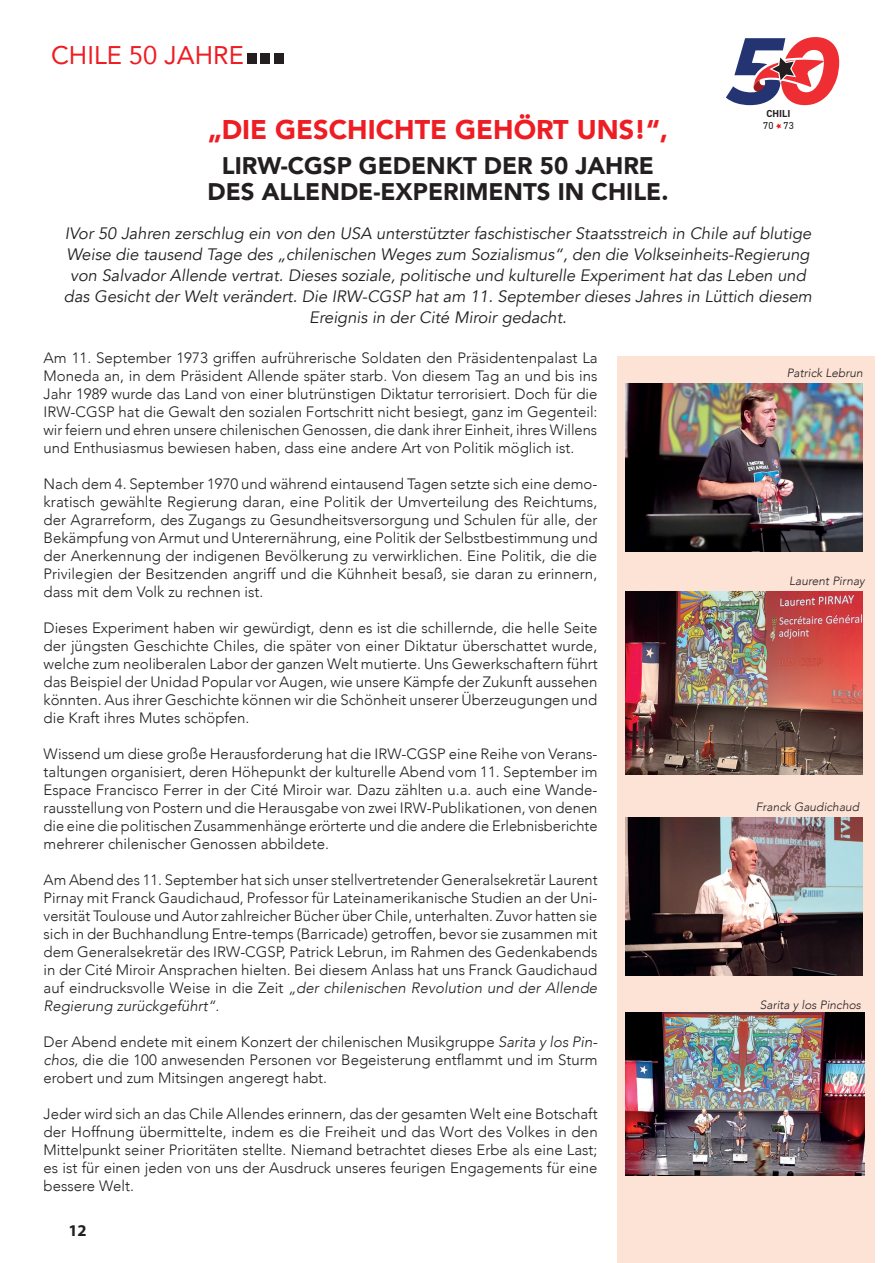
<style>
.page{position:relative;width:893px;height:1263px;background:#fff}
.page>*{position:absolute;margin:0;border:0;box-sizing:border-box;transform-origin:0 0}
.t1{font:900 27px "Avenir";color:#ee1d23}
.t2{font:25.5px "Avenir";color:#ee1d23}
.t3{font:900 24px/26px "Avenir";color:#231f20;text-align:center}
.t4{font:italic 16.5px/21px "Avenir";color:#231f20;text-align:center}
.t5{font:700 16.5px "Myriad Pro";color:#231f20}
.t6{font:300 15px/18px "Avenir";color:#231f20;text-align:justify}
.t7{font:italic 300 12px "Avenir";color:#231f20}
.t8{font:700 10.2px "DIN2014";color:#231f20}
.t9{font:10.2px "DIN2014";color:#231f20}
.s1{font-style:italic}
</style>
<div class="page">
<div style="left:617px;top:356px;width:257px;height:907px;background:#fde2d6"></div>
<div style="left:247px;top:54px;width:10px;height:10px;background:#231f20"></div>
<div style="left:260px;top:54px;width:10px;height:10px;background:#231f20"></div>
<div style="left:274px;top:54px;width:10px;height:10px;background:#231f20"></div>
<img style="left:625px;top:383px;width:238px;height:168px">
<img style="left:625px;top:818px;width:238px;height:157px">
<img style="left:625px;top:1012px;width:239px;height:163px">
<svg style="left:726px;top:37px;width:113px;height:68px"></svg>
<svg style="left:776px;top:123px;width:5px;height:6px"></svg>
<img style="left:625px;top:591px;width:238px;height:183px">
<h2 class="t2" style="left:51px;top:35px;width:194px">CHILE 50 JAHRE</h2>
<p class="t8" style="left:767px;top:107px;width:25px">CHILI</p>
<p class="t9" style="left:763px;top:119px;width:32px">70 73</p>
<h1 class="t1" style="left:208px;top:107px;width:462px">„DIE GESCHICHTE GEHÖRT UNS!“,</h1>
<h3 class="t3" style="left:208px;top:152px;width:462px">LIRW-CGSP GEDENKT DER 50 JAHRE<br>DES ALLENDE-EXPERIMENTS IN CHILE.</h3>
<p class="t4" style="left:64px;top:223px;width:750px">IVor 50 Jahren zerschlug ein von den USA unterstützter faschistischer Staatsstreich in Chile auf blutige Weise die tausend Tage des „chilenischen Weges zum Sozialismus“, den die Volkseinheits-Regierung von Salvador Allende vertrat. Dieses soziale, politische und kulturelle Experiment hat das Leben und das Gesicht der Welt verändert. Die IRW-CGSP hat am 11. September dieses Jahres in Lüttich diesem Ereignis in der Cité Miroir gedacht.</p>
<p class="t6" style="left:44px;top:349px;width:556px">Am 11. September 1973 griffen aufrührerische Soldaten den Präsidentenpalast La Moneda an, in dem Präsident Allende später starb. Von diesem Tag an und bis ins Jahr 1989 wurde das Land von einer blutrünstigen Diktatur terrorisiert. Doch für die IRW-CGSP hat die Gewalt den sozialen Fortschritt nicht besiegt, ganz im Gegenteil: wir feiern und ehren unsere chilenischen Genossen, die dank ihrer Einheit, ihres Willens und Enthusiasmus bewiesen haben, dass eine andere Art von Politik möglich ist.</p>
<p class="t6" style="left:44px;top:475px;width:555px">Nach dem 4. September 1970 und während eintausend Tagen setzte sich eine demo&shy;kratisch gewählte Regierung daran, eine Politik der Umverteilung des Reichtums, der Agrarreform, des Zugangs zu Gesundheitsversorgung und Schulen für alle, der Bekämpfung von Armut und Unterernährung, eine Politik der Selbstbestimmung und der Anerkennung der indigenen Bevölkerung zu verwirklichen. Eine Politik, die die Privilegien der Besitzenden angriff und die Kühnheit besaß, sie daran zu erinnern, dass mit dem Volk zu rechnen ist.</p>
<p class="t6" style="left:44px;top:619px;width:556px">Dieses Experiment haben wir gewürdigt, denn es ist die schillernde, die helle Seite der jüngsten Geschichte Chiles, die später von einer Diktatur überschattet wurde, welche zum neoliberalen Labor der ganzen Welt mutierte. Uns Gewerkschaftern führt das Beispiel der Unidad Popular vor Augen, wie unsere Kämpfe der Zukunft aussehen könnten. Aus ihrer Geschichte können wir die Schönheit unserer Überzeugungen und die Kraft ihres Mutes schöpfen.</p>
<p class="t6" style="left:44px;top:745px;width:555px">Wissend um diese große Herausforderung hat die IRW-CGSP eine Reihe von Verans&shy;taltungen organisiert, deren Höhepunkt der kulturelle Abend vom 11. September im Espace Francisco Ferrer in der Cité Miroir war. Dazu zählten u.a. auch eine Wande&shy;rausstellung von Postern und die Herausgabe von zwei IRW-Publikationen, von denen die eine die politischen Zusammenhänge erörterte und die andere die Erlebnisberichte mehrerer chilenischer Genossen abbildete.</p>
<p class="t6" style="left:44px;top:871px;width:556px">Am Abend des 11. September hat sich unser stellvertretender Generalsekretär Laurent Pirnay mit Franck Gaudichaud, Professor für Lateinamerikanische Studien an der Uni&shy;versität Toulouse und Autor zahlreicher Bücher über Chile, unterhalten. Zuvor hatten sie sich in der Buchhandlung Entre-temps (Barricade) getroffen, bevor sie zusammen mit dem Generalsekretär des IRW-CGSP, Patrick Lebrun, im Rahmen des Gedenkabends in der Cité Miroir Ansprachen hielten. Bei diesem Anlass hat uns Franck Gaudichaud auf eindrucksvolle Weise in die Zeit <span class="s1">„der chilenischen Revolution und der Allende Regierung zurückgeführt“.</span></p>
<p class="t6" style="left:44px;top:1033px;width:555px">Der Abend endete mit einem Konzert der chilenischen Musikgruppe <span class="s1">Sarita y los Pin&shy;chos,</span> die die 100 anwesenden Personen vor Begeisterung entflammt und im Sturm erobert und zum Mitsingen angeregt habt.</p>
<p class="t6" style="left:44px;top:1105px;width:556px">Jeder wird sich an das Chile Allendes erinnern, das der gesamten Welt eine Botschaft der Hoffnung übermittelte, indem es die Freiheit und das Wort des Volkes in den Mittelpunkt seiner Prioritäten stellte. Niemand betrachtet dieses Erbe als eine Last; es ist für einen jeden von uns der Ausdruck unseres feurigen Engagements für eine bessere Welt.</p>
<p class="t5" style="left:68px;top:1220px;width:20px">12</p>
<p class="t7" style="left:787px;top:366px;width:77px">Patrick Lebrun</p>
<p class="t7" style="left:789px;top:574px;width:77px">Laurent Pirnay</p>
<p class="t7" style="left:756px;top:800px;width:105px">Franck Gaudichaud</p>
<p class="t7" style="left:760px;top:998px;width:103px">Sarita y los Pinchos</p>
</div>
